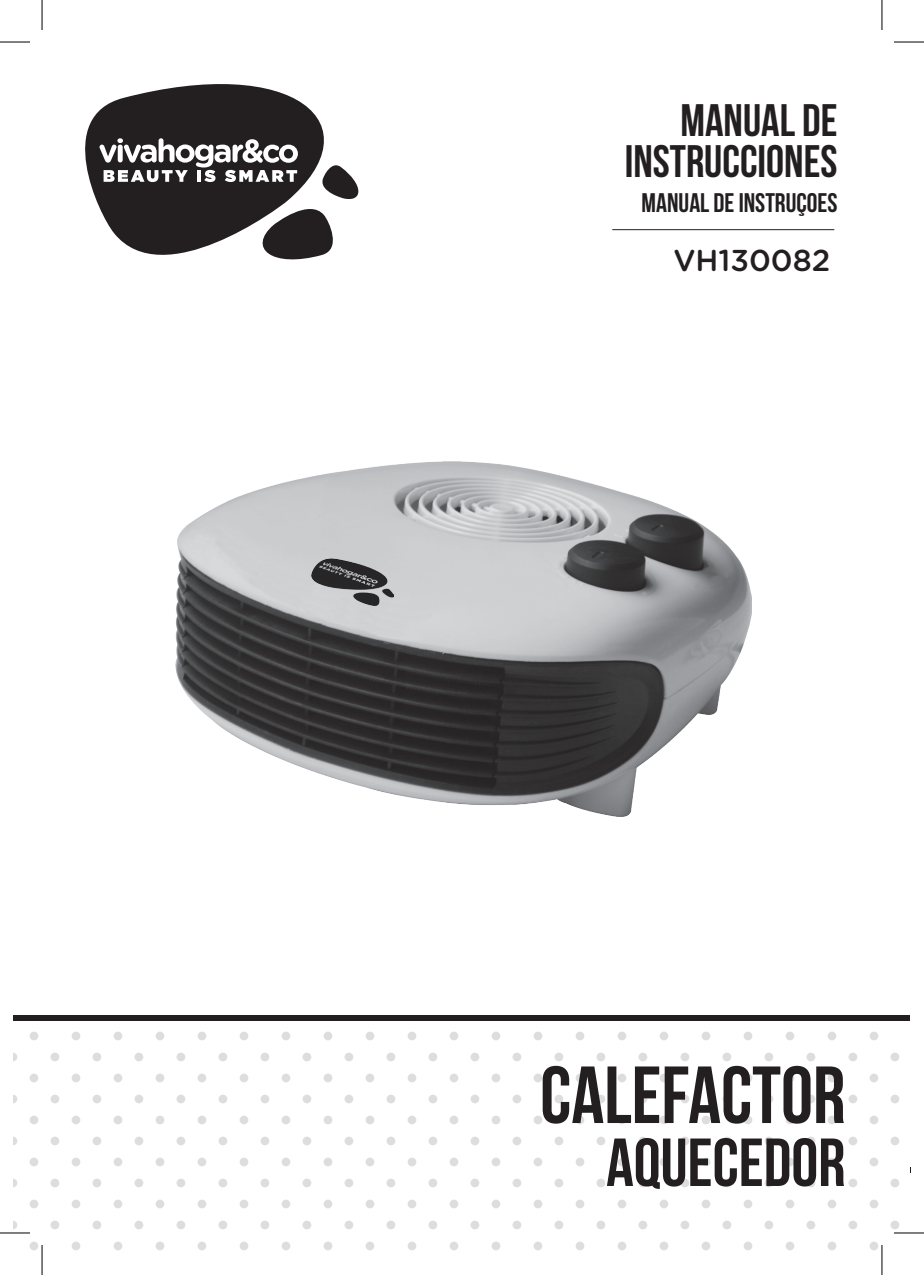
<style>
.page{position:relative;width:924px;height:1275px;background:#fff}
.page>*{position:absolute;margin:0;border:0;box-sizing:border-box;transform-origin:0 0}
.t1{font:80.8px "Bebas Neue";color:#231f20}
.t2{font:67.8px "Bebas Neue";color:#231f20}
.t3{font:45.4px/41.4px "Bebas Neue";color:#231f20;text-align:right}
.t4{font:500 30.2px "Gotham Rounded";color:#231f20}
.t5{font:26.8px "Bebas Neue";color:#231f20}
</style>
<div class="page">
<svg style="left:14px;top:1020px;width:895px;height:241px"></svg>
<div style="left:14px;top:1014px;width:895px;height:6px;background:#231f20"></div>
<svg style="left:85px;top:84px;width:239px;height:122px;fill:#231f20"></svg>
<svg style="left:99px;top:138px;width:260px;height:122px"></svg>
<hr style="left:612px;top:229px;width:221px;height:1px;background:#231f20">
<img style="left:175px;top:461px;width:576px;height:355px">
<img style="left:312px;top:559px;width:81px;height:47px">
<hr style="left:0;top:1231px;width:30px;height:3px;background:#fff">
<hr style="left:893px;top:1231px;width:30px;height:3px;background:#fff">
<hr style="left:41px;top:1245px;width:2px;height:30px;background:#fff">
<hr style="left:880px;top:1245px;width:2px;height:30px;background:#fff">
<hr style="left:0;top:42px;width:30px;height:1px;background:#000">
<hr style="left:893px;top:42px;width:30px;height:1px;background:#000">
<hr style="left:0;top:1232px;width:30px;height:1px;background:#000">
<hr style="left:893px;top:1232px;width:30px;height:1px;background:#000">
<hr style="left:42px;top:0;width:1px;height:30px;background:#000">
<hr style="left:42px;top:1245px;width:1px;height:30px;background:#000">
<hr style="left:881px;top:0;width:1px;height:30px;background:#000">
<hr style="left:881px;top:1245px;width:1px;height:30px;background:#000">
<p class="t3" style="left:624px;top:99px;width:214px">MANUAL DE<br>INSTRUCCIONES</p>
<p class="t5" style="left:641px;top:188px;width:197px">MANUAL DE INSTRUÇOES</p>
<p class="t4" style="left:673px;top:239px;width:158px">VH130082</p>
<p class="t1" style="left:540px;top:1050px;width:307px">CALEFACTOR</p>
<p class="t2" style="left:606px;top:1125px;width:241px">AQUECEDOR</p>
</div>
